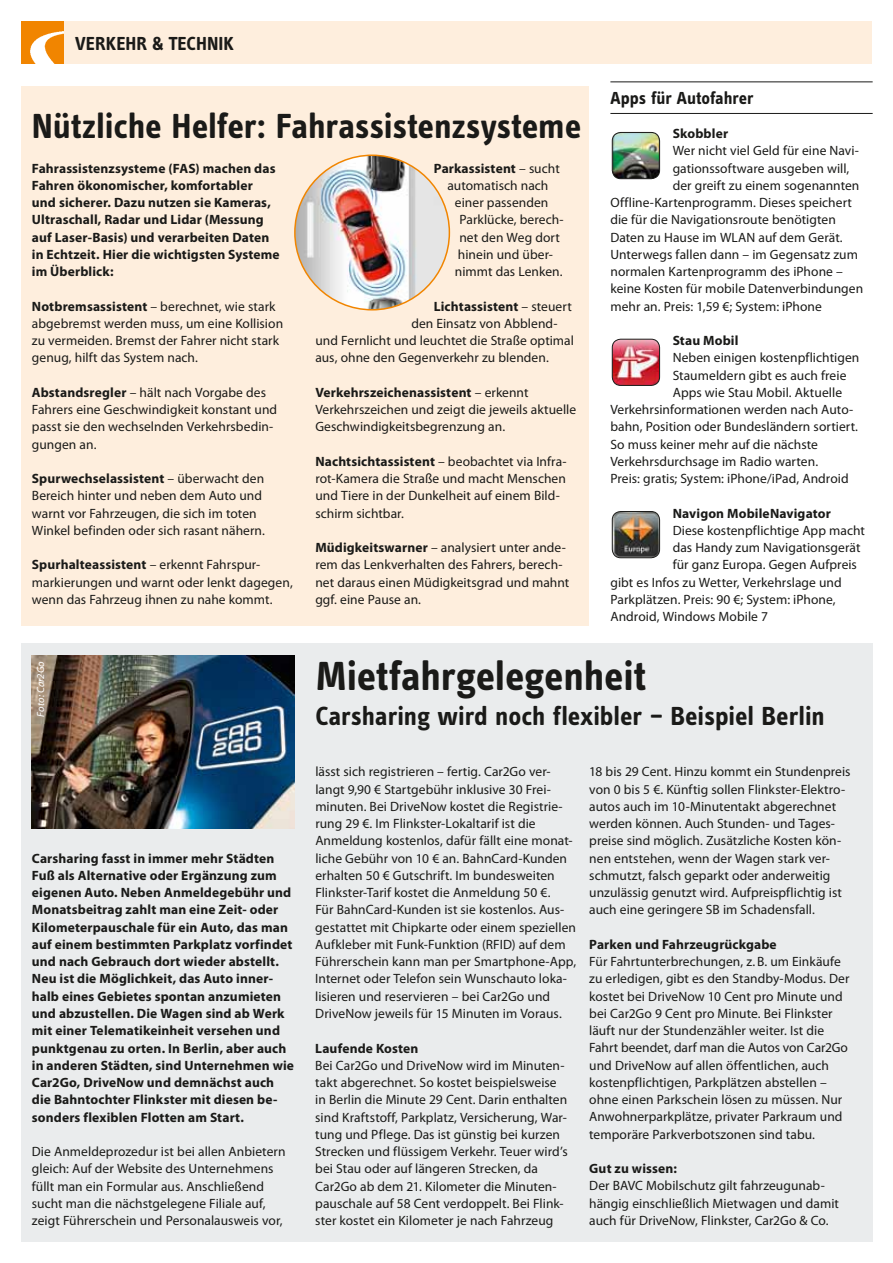
<style>
.page{position:relative;width:893px;height:1263px;background:#fff}
.page>*{position:absolute;margin:0;border:0;box-sizing:border-box;transform-origin:0 0}
.t1{font:700 42px "Info Text";letter-spacing:-.005em;color:#1a1a18}
.t2{font:700 36px "Info Text";letter-spacing:-.005em;color:#1a1a18}
.t3{font:700 27px "Info Text";color:#1a1a18}
.t4{font:700 19.5px "Info Text";color:#1a1a18}
.t5{font:700 18px "Info Text";color:#1a1a18}
.t6{font:13.5px/17.2px "Myriad Pro";letter-spacing:.005em;color:#1a1a18}
.t7{font:700 13.5px/17.2px "Myriad Pro";letter-spacing:.01em;color:#1a1a18}
.t8{font:italic 10.5px "Myriad Pro";letter-spacing:.01em;color:#fff}
.s1{font-weight:700}
.s2{font-weight:400}
</style>
<div class="page">
<div style="left:32px;top:21px;width:840px;height:43px;background:#feeedd"></div>
<div style="left:21px;top:86px;width:568px;height:539px;background:#feeedd"></div>
<div style="left:21px;top:643px;width:852px;height:599px;background:#eaeced"></div>
<img style="left:21px;top:21px;width:43px;height:43px">
<hr style="left:610px;top:81px;width:263px;height:1px;background:#1a1a18">
<hr style="left:610px;top:113px;width:263px;height:1px;background:#1a1a18">
<img style="left:295px;top:155px;width:154px;height:155px;border-radius:74px">
<img style="left:32px;top:655px;width:262px;height:173px">
<img style="left:612px;top:132px;width:48px;height:47px">
<div style="left:612px;top:132px;width:48px;height:47px;border:1px solid #1a1a18;border-radius:9px"></div>
<img style="left:612px;top:339px;width:48px;height:46px">
<div style="left:612px;top:339px;width:48px;height:47px;border:1px solid #1a1a18;border-radius:9px"></div>
<img style="left:612px;top:511px;width:48px;height:47px">
<div style="left:612px;top:511px;width:48px;height:47px;border:1px solid #1a1a18;border-radius:9px"></div>
<h3 class="t4" style="left:75px;top:32px;width:160px">VERKEHR &amp; TECHNIK</h3>
<h2 class="t2" style="left:32px;top:105px;width:551px">Nützliche Helfer: Fahrassistenzsysteme</h2>
<p class="t7" style="left:32px;top:159px;width:249px">Fahrassistenzsysteme (FAS) machen das Fahren ökonomischer, komfortabler und sicherer. Dazu nutzen sie Kameras, Ultraschall, Radar und Lidar (Messung auf Laser-Basis) und verarbeiten Daten in Echtzeit. Hier die wichtigsten Systeme im Überblick:</p>
<p class="t6" style="left:32px;top:297px;width:253px"><span class="s1">Notbremsassistent</span> – berechnet, wie stark abgebremst werden muss, um eine Kollision zu vermeiden. Bremst der Fahrer nicht stark genug, hilft das System nach.</p>
<p class="t6" style="left:32px;top:383px;width:247px"><span class="s1">Abstandsregler</span> – hält nach Vorgabe des Fahrers eine Geschwindigkeit konstant und passt sie den wechselnden Verkehrsbedin&shy;gungen an.</p>
<p class="t6" style="left:32px;top:470px;width:235px"><span class="s1">Spurwechselassistent</span> – überwacht den Bereich hinter und neben dem Auto und warnt vor Fahrzeugen, die sich im toten Winkel befinden oder sich rasant nähern.</p>
<p class="t6" style="left:32px;top:556px;width:262px"><span class="s1">Spurhalteassistent</span> – erkennt Fahrspur&shy;markierungen und warnt oder lenkt dagegen, wenn das Fahrzeug ihnen zu nahe kommt.</p>
<p class="t7" style="left:434px;top:159px;width:127px">Parkassistent <span class="s2">– sucht</span></p>
<p class="t6" style="left:447px;top:176px;width:103px">automatisch nach</p>
<p class="t6" style="left:455px;top:194px;width:95px">einer passenden</p>
<p class="t6" style="left:459px;top:211px;width:106px">Parklücke, berech-</p>
<p class="t6" style="left:459px;top:228px;width:102px">net den Weg dort</p>
<p class="t6" style="left:458px;top:245px;width:97px">hinein und über-</p>
<p class="t6" style="left:455px;top:263px;width:109px">nimmt das Lenken.</p>
<p class="t7" style="left:434px;top:297px;width:139px">Lichtassistent <span class="s2">– steuert</span></p>
<p class="t6" style="left:411px;top:314px;width:147px">den Einsatz von Abblend-</p>
<p class="t6" style="left:315px;top:332px;width:260px">und Fernlicht und leuchtet die Straße optimal</p>
<p class="t6" style="left:315px;top:349px;width:235px">aus, ohne den Gegenverkehr zu blenden.</p>
<p class="t6" style="left:315px;top:383px;width:262px"><span class="s1">Verkehrszeichenassistent</span> – erkennt<br>Verkehrszeichen und zeigt die jeweils aktuelle<br>Geschwindigkeitsbegrenzung an.</p>
<p class="t6" style="left:315px;top:452px;width:253px"><span class="s1">Nachtsichtassistent</span> – beobachtet via Infra&shy;rot-Kamera die Straße und macht Menschen und Tiere in der Dunkelheit auf einem Bild&shy;schirm sichtbar.</p>
<p class="t6" style="left:315px;top:539px;width:256px"><span class="s1">Müdigkeitswarner</span> – analysiert unter ande&shy;rem das Lenkverhalten des Fahrers, berech&shy;net daraus einen Müdigkeitsgrad und mahnt ggf. eine Pause an.</p>
<h3 class="t5" style="left:610px;top:87px;width:145px">Apps für Autofahrer</h3>
<p class="t7" style="left:673px;top:124px;width:57px">Skobbler</p>
<p class="t6" style="left:673px;top:142px;width:188px">Wer nicht viel Geld für eine Navi-</p>
<p class="t6" style="left:673px;top:159px;width:178px">gationssoftware ausgeben will,</p>
<p class="t6" style="left:673px;top:176px;width:188px">der greift zu einem sogenannten</p>
<p class="t6" style="left:610px;top:194px;width:243px">Offline-Kartenprogramm. Dieses speichert</p>
<p class="t6" style="left:610px;top:211px;width:227px">die für die Navigationsroute benötigten</p>
<p class="t6" style="left:610px;top:228px;width:234px">Daten zu Hause im WLAN auf dem Gerät.</p>
<p class="t6" style="left:610px;top:245px;width:249px">Unterwegs fallen dann – im Gegensatz zum</p>
<p class="t6" style="left:610px;top:263px;width:234px">normalen Kartenprogramm des iPhone –</p>
<p class="t6" style="left:610px;top:280px;width:254px">keine Kosten für mobile Datenverbindungen</p>
<p class="t6" style="left:610px;top:297px;width:213px">mehr an. Preis: 1,59 €; System: iPhone</p>
<p class="t7" style="left:673px;top:331px;width:67px">Stau Mobil</p>
<p class="t6" style="left:673px;top:349px;width:188px">Neben einigen kostenpflichtigen</p>
<p class="t6" style="left:673px;top:366px;width:175px">Staumeldern gibt es auch freie</p>
<p class="t6" style="left:673px;top:383px;width:171px">Apps wie Stau Mobil. Aktuelle</p>
<p class="t6" style="left:610px;top:401px;width:244px">Verkehrsinformationen werden nach Auto-</p>
<p class="t6" style="left:610px;top:418px;width:249px">bahn, Position oder Bundesländern sortiert.</p>
<p class="t6" style="left:610px;top:435px;width:209px">So muss keiner mehr auf die nächste</p>
<p class="t6" style="left:610px;top:452px;width:209px">Verkehrsdurchsage im Radio warten.</p>
<p class="t6" style="left:610px;top:470px;width:240px">Preis: gratis; System: iPhone/iPad, Android</p>
<p class="t7" style="left:673px;top:504px;width:160px">Navigon MobileNavigator</p>
<p class="t6" style="left:673px;top:521px;width:194px">Diese kostenpflichtige App macht</p>
<p class="t6" style="left:673px;top:539px;width:189px">das Handy zum Navigationsgerät</p>
<p class="t6" style="left:673px;top:556px;width:186px">für ganz Europa. Gegen Aufpreis</p>
<p class="t6" style="left:610px;top:573px;width:233px">gibt es Infos zu Wetter, Verkehrslage und</p>
<p class="t6" style="left:610px;top:590px;width:227px">Parkplätzen. Preis: 90 €; System: iPhone,</p>
<p class="t6" style="left:610px;top:608px;width:159px">Android, Windows Mobile 7</p>
<p class="t8" style="left:34px;top:717px;width:57px;rotate:-90deg">Foto: Car2Go</p>
<p class="t7" style="left:32px;top:849px;width:264px">Carsharing fasst in immer mehr Städten Fuß als Alternative oder Ergänzung zum eigenen Auto. Neben Anmeldegebühr und Monatsbeitrag zahlt man eine Zeit- oder Kilometerpauschale für ein Auto, das man auf einem bestimmten Parkplatz vorfindet und nach Gebrauch dort wieder abstellt.<br>Neu ist die Möglichkeit, das Auto inner&shy;halb eines Gebietes spontan anzumieten und abzustellen. Die Wagen sind ab Werk mit einer Telematikeinheit versehen und punktgenau zu orten. In Berlin, aber auch in anderen Städten, sind Unternehmen wie Car2Go, DriveNow und demnächst auch die Bahntochter Flinkster mit diesen be&shy;sonders flexiblen Flotten am Start.</p>
<p class="t6" style="left:32px;top:1143px;width:255px">Die Anmeldeprozedur ist bei allen Anbietern gleich: Auf der Website des Unternehmens füllt man ein Formular aus. Anschließend sucht man die nächstgelegene Filiale auf, zeigt Führerschein und Personalausweis vor,</p>
<h1 class="t1" style="left:315px;top:652px;width:332px">Mietfahrgelegenheit</h1>
<h3 class="t3" style="left:315px;top:700px;width:511px">Carsharing wird noch flexibler – Beispiel Berlin</h3>
<p class="t6" style="left:315px;top:763px;width:262px">lässt sich registrieren – fertig. Car2Go ver&shy;langt 9,90 € Startgebühr inklusive 30 Frei&shy;minuten. Bei DriveNow kostet die Registrie&shy;rung 29 €. Im Flinkster-Lokaltarif ist die Anmeldung kostenlos, dafür fällt eine monat&shy;liche Gebühr von 10 € an. BahnCard-Kunden erhalten 50 € Gutschrift. Im bundesweiten Flinkster-Tarif kostet die Anmeldung 50 €.<br>Für BahnCard-Kunden ist sie kostenlos. Aus&shy;gestattet mit Chipkarte oder einem speziellen Aufkleber mit Funk-Funktion (RFID) auf dem Führerschein kann man per Smartphone-App, Internet oder Telefon sein Wunschauto loka-- lisieren und reservieren – bei Car2Go und DriveNow jeweils für 15 Minuten im Voraus.</p>
<p class="t7" style="left:315px;top:1039px;width:105px">Laufende Kosten</p>
<p class="t6" style="left:315px;top:1056px;width:254px">Bei Car2Go und DriveNow wird im Minuten&shy;takt abgerechnet. So kostet beispielsweise in Berlin die Minute 29 Cent. Darin enthalten sind Kraftstoff, Parkplatz, Versicherung, War&shy;tung und Pflege. Das ist günstig bei kurzen Strecken und flüssigem Verkehr. Teuer wird’s bei Stau oder auf längeren Strecken, da Car2Go ab dem 21. Kilometer die Minuten&shy;pauschale auf 58 Cent verdoppelt. Bei Flink&shy;ster kostet ein Kilometer je nach Fahrzeug</p>
<p class="t6" style="left:589px;top:763px;width:263px">18 bis 29 Cent. Hinzu kommt ein Stundenpreis von 0 bis 5 €. Künftig sollen Flinkster-Elektro&shy;autos auch im 10-Minutentakt abgerechnet werden können. Auch Stunden- und Tages&shy;preise sind möglich. Zusätzliche Kosten kön&shy;nen entstehen, wenn der Wagen stark ver&shy;schmutzt, falsch geparkt oder anderweitig unzulässig genutzt wird. Aufpreispflichtig ist auch eine geringere SB im Schadensfall.</p>
<p class="t7" style="left:589px;top:935px;width:189px">Parken und Fahrzeugrückgabe</p>
<p class="t6" style="left:589px;top:953px;width:262px">Für Fahrtunterbrechungen, z.B. um Einkäufe zu erledigen, gibt es den Standby-Modus. Der kostet bei DriveNow 10 Cent pro Minute und bei Car2Go 9 Cent pro Minute. Bei Flinkster läuft nur der Stundenzähler weiter. Ist die Fahrt beendet, darf man die Autos von Car2Go und DriveNow auf allen öffentlichen, auch kostenpflichtigen, Parkplätzen abstellen – ohne einen Parkschein lösen zu müssen. Nur Anwohnerparkplätze, privater Parkraum und temporäre Parkverbotszonen sind tabu.</p>
<p class="t7" style="left:589px;top:1159px;width:89px">Gut zu wissen:</p>
<p class="t6" style="left:589px;top:1177px;width:251px">Der BAVC Mobilschutz gilt fahrzeugunab&shy;hängig einschließlich Mietwagen und damit auch für DriveNow, Flinkster, Car2Go &amp; Co.</p>
</div>
